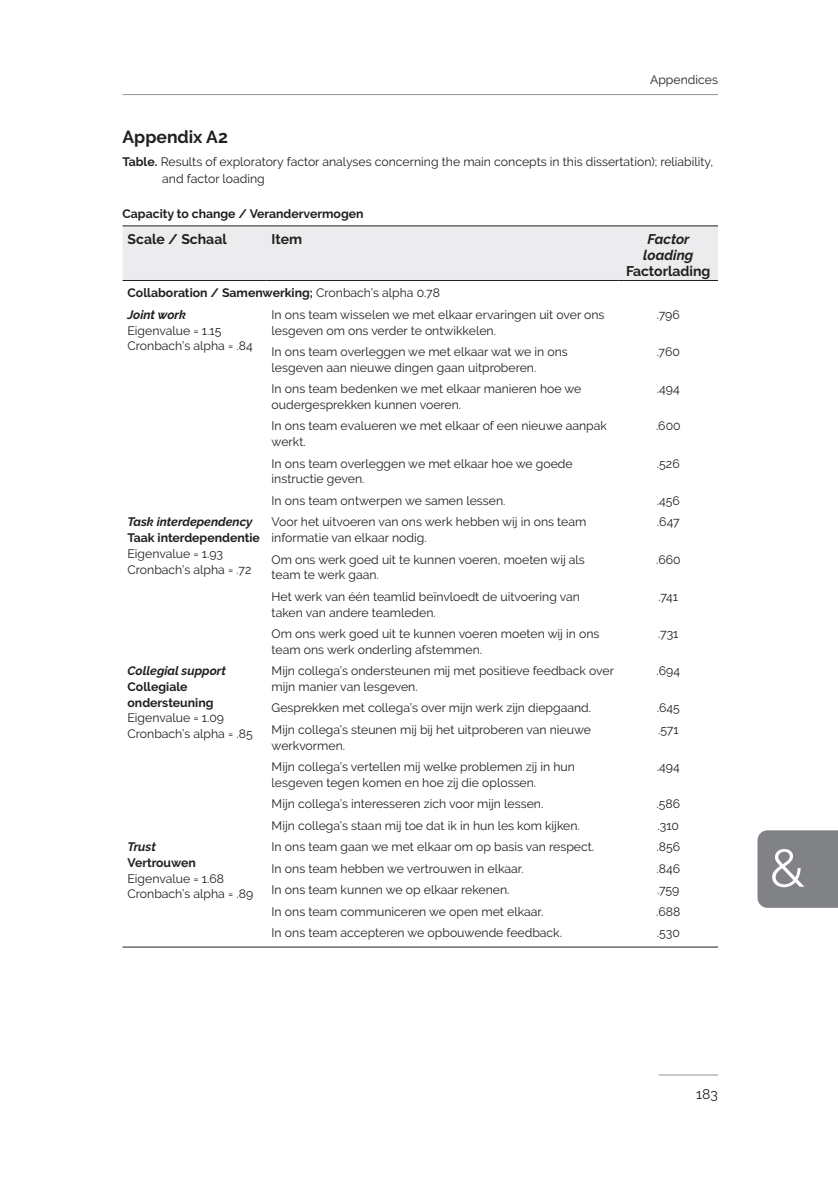
<style>
.page{position:relative;width:838px;height:1194px;background:#fff}
.page>*{position:absolute;margin:0;border:0;box-sizing:border-box;transform-origin:0 0}
.t1{font:52.5px "Raleway";color:#fff}
.t2{font:700 17.5px "Raleway";color:#231f20}
.t3{font:700 14px "Raleway";color:#231f20}
.t4{font:italic 700 14px/15.8px "Raleway";color:#231f20}
.t5{font:14px "Raleway";color:#231f20}
.t6{font:12.25px/15.8px "Raleway";color:#231f20}
.t7{font:700 12.25px/21.3px "Raleway";color:#231f20}
.t8{font:italic 700 12.25px "Raleway";color:#231f20}
.s1{font-weight:700}
.s2{font-weight:400}
.s3{font-style:italic}
</style>
<div class="page">
<hr style="left:658px;top:1074px;width:60px;height:1px;background:#939598">
<hr style="left:123px;top:94px;width:595px;height:1px;background:#939598">
<div style="left:757px;top:830px;width:81px;height:77px;background:#808285"></div>
<div style="left:123px;top:226px;width:595px;height:54px;background:#ececee"></div>
<hr style="left:123px;top:225px;width:144px;height:1px;background:#231f20">
<hr style="left:267px;top:225px;width:352px;height:1px;background:#231f20">
<hr style="left:619px;top:225px;width:99px;height:1px;background:#231f20">
<hr style="left:123px;top:280px;width:144px;height:1px;background:#231f20">
<hr style="left:267px;top:280px;width:352px;height:1px;background:#231f20">
<hr style="left:619px;top:280px;width:99px;height:1px;background:#231f20">
<hr style="left:123px;top:946px;width:144px;height:1px;background:#231f20">
<hr style="left:267px;top:946px;width:352px;height:1px;background:#231f20">
<hr style="left:619px;top:946px;width:99px;height:1px;background:#231f20">
<p class="t6" style="left:650px;top:71px;width:69px">Appendices</p>
<h2 class="t2" style="left:123px;top:127px;width:107px">Appendix A2</h2>
<p class="t6" style="left:162px;top:153px;width:553px;line-height:17.5px;text-indent:-40px"><span class="s1">Table.</span> Results of exploratory factor analyses concerning the main concepts in this dissertation); reliability, and factor loading</p>
<p class="t7" style="left:123px;top:203px;width:242px">Capacity to change / Verandervermogen</p>
<p class="t3" style="left:127px;top:231px;width:101px">Scale / Schaal</p>
<p class="t3" style="left:272px;top:231px;width:32px">Item</p>
<p class="t4" style="left:643px;top:231px;width:52px">Factor loading</p>
<p class="t3" style="left:626px;top:262px;width:86px">Factorlading</p>
<p class="t7" style="left:127px;top:282px;width:314px">Collaboration / Samenwerking; <span class="s2">Cronbach’s alpha 0.78<br></span><span class="s3">Joint work</span></p>
<p class="t6" style="left:127px;top:322px;width:127px">Eigenvalue = 1.15<br>Cronbach’s alpha = .84</p>
<p class="t6" style="left:272px;top:307px;width:334px">In ons team wisselen we met elkaar ervaringen uit over ons lesgeven om ons verder te ontwikkelen.</p>
<p class="t6" style="left:657px;top:307px;width:24px">.796</p>
<p class="t6" style="left:272px;top:344px;width:298px">In ons team overleggen we met elkaar wat we in ons lesgeven aan nieuwe dingen gaan uitproberen.</p>
<p class="t6" style="left:656px;top:344px;width:25px">.760</p>
<p class="t6" style="left:272px;top:381px;width:311px">In ons team bedenken we met elkaar manieren hoe we oudergesprekken kunnen voeren.</p>
<p class="t6" style="left:657px;top:381px;width:24px">.494</p>
<p class="t6" style="left:272px;top:418px;width:337px">In ons team evalueren we met elkaar of een nieuwe aanpak werkt.</p>
<p class="t6" style="left:656px;top:418px;width:26px">.600</p>
<p class="t6" style="left:272px;top:455px;width:303px">In ons team overleggen we met elkaar hoe we goede instructie geven.</p>
<p class="t6" style="left:657px;top:455px;width:24px">.526</p>
<p class="t6" style="left:272px;top:492px;width:235px">In ons team ontwerpen we samen lessen.</p>
<p class="t6" style="left:657px;top:492px;width:25px">.456</p>
<p class="t8" style="left:127px;top:515px;width:127px">Task interdependency</p>
<p class="t7" style="left:127px;top:527px;width:134px">Taak interdependentie</p>
<p class="t6" style="left:127px;top:545px;width:125px">Eigenvalue = 1.93<br>Cronbach’s alpha = .72</p>
<p class="t6" style="left:272px;top:514px;width:316px">Voor het uitvoeren van ons werk hebben wij in ons team informatie van elkaar nodig.</p>
<p class="t6" style="left:657px;top:514px;width:24px">.647</p>
<p class="t6" style="left:272px;top:551px;width:315px">Om ons werk goed uit te kunnen voeren, moeten wij als team te werk gaan.</p>
<p class="t6" style="left:656px;top:551px;width:26px">.660</p>
<p class="t6" style="left:272px;top:588px;width:310px">Het werk van één teamlid beïnvloedt de uitvoering van taken van andere teamleden.</p>
<p class="t6" style="left:658px;top:588px;width:21px">.741</p>
<p class="t6" style="left:272px;top:625px;width:329px">Om ons werk goed uit te kunnen voeren moeten wij in ons team ons werk onderling afstemmen.</p>
<p class="t6" style="left:658px;top:625px;width:22px">.731</p>
<p class="t8" style="left:127px;top:664px;width:100px">Collegial support</p>
<p class="t7" style="left:127px;top:679px;width:88px;line-height:15.8px">Collegiale ondersteuning</p>
<p class="t6" style="left:127px;top:710px;width:127px">Eigenvalue = 1.09<br>Cronbach’s alpha = .85</p>
<p class="t6" style="left:272px;top:663px;width:344px">Mijn collega’s ondersteunen mij met positieve feedback over mijn manier van lesgeven.</p>
<p class="t6" style="left:656px;top:663px;width:25px">.694</p>
<p class="t6" style="left:272px;top:700px;width:321px">Gesprekken met collega’s over mijn werk zijn diepgaand.</p>
<p class="t6" style="left:657px;top:700px;width:25px">.645</p>
<p class="t6" style="left:272px;top:721px;width:321px">Mijn collega’s steunen mij bij het uitproberen van nieuwe werkvormen.</p>
<p class="t6" style="left:658px;top:721px;width:22px">.571</p>
<p class="t6" style="left:272px;top:759px;width:305px">Mijn collega’s vertellen mij welke problemen zij in hun lesgeven tegen komen en hoe zij die oplossen.</p>
<p class="t6" style="left:657px;top:759px;width:24px">.494</p>
<p class="t6" style="left:272px;top:796px;width:273px">Mijn collega’s interesseren zich voor mijn lessen.</p>
<p class="t6" style="left:656px;top:796px;width:25px">.586</p>
<p class="t6" style="left:272px;top:817px;width:310px">Mijn collega’s staan mij toe dat ik in hun les kom kijken.</p>
<p class="t6" style="left:657px;top:817px;width:23px">.310</p>
<p class="t8" style="left:127px;top:839px;width:30px">Trust</p>
<p class="t7" style="left:127px;top:852px;width:70px">Vertrouwen</p>
<p class="t6" style="left:127px;top:870px;width:127px">Eigenvalue = 1.68<br>Cronbach’s alpha = .89</p>
<p class="t6" style="left:272px;top:839px;width:324px">In ons team gaan we met elkaar om op basis van respect.</p>
<p class="t6" style="left:656px;top:839px;width:25px">.856</p>
<p class="t6" style="left:272px;top:860px;width:254px">In ons team hebben we vertrouwen in elkaar.</p>
<p class="t6" style="left:656px;top:860px;width:25px">.846</p>
<p class="t6" style="left:272px;top:881px;width:239px">In ons team kunnen we op elkaar rekenen.</p>
<p class="t6" style="left:657px;top:881px;width:24px">.759</p>
<p class="t6" style="left:272px;top:903px;width:273px">In ons team communiceren we open met elkaar.</p>
<p class="t6" style="left:656px;top:903px;width:26px">.688</p>
<p class="t6" style="left:272px;top:924px;width:292px">In ons team accepteren we opbouwende feedback.</p>
<p class="t6" style="left:657px;top:924px;width:25px">.530</p>
<h1 class="t1" style="left:770px;top:837px;width:37px">&amp;</h1>
<p class="t5" style="left:696px;top:1085px;width:23px">183</p>
</div>
